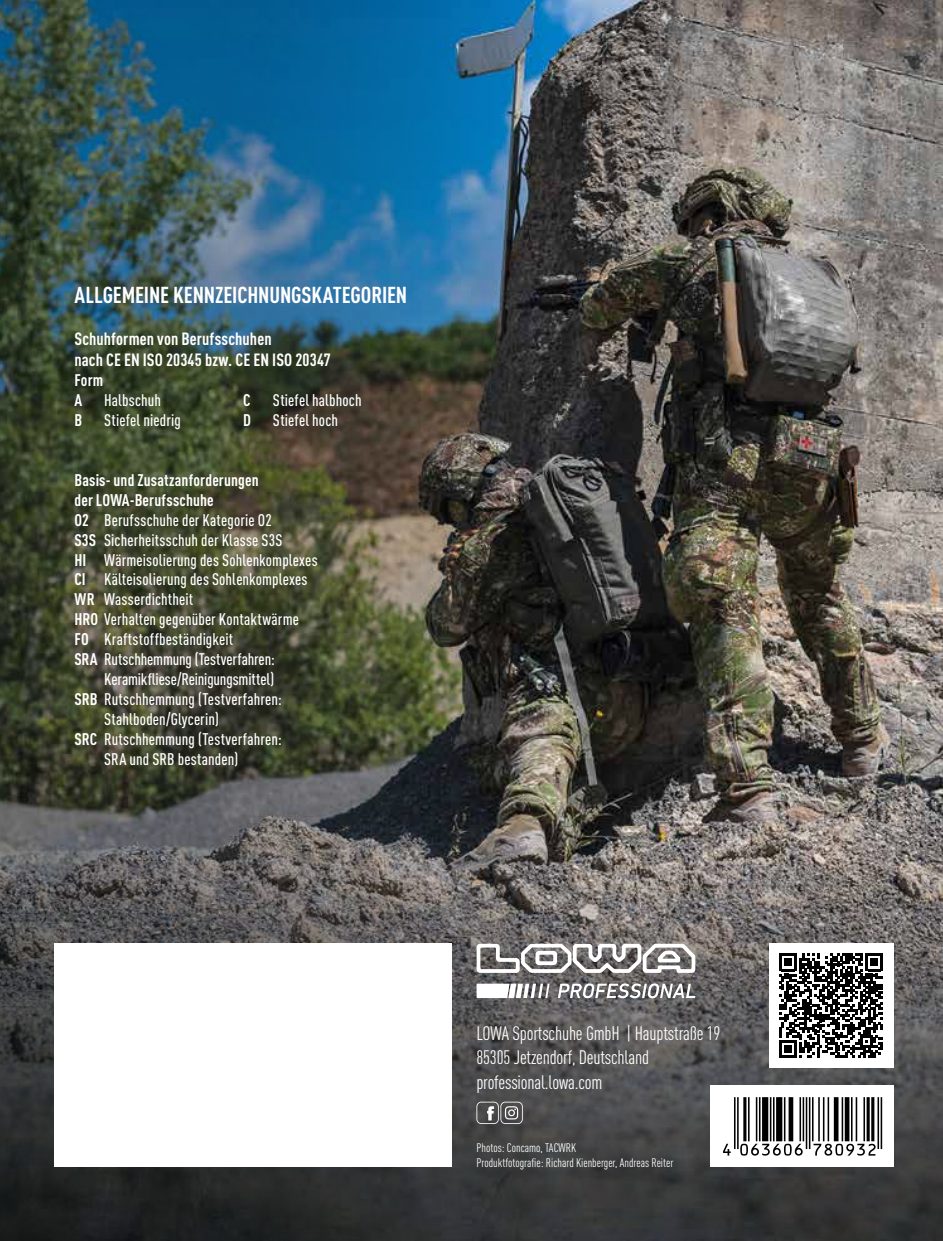
<style>
.page{position:relative;width:943px;height:1241px;background:#fff}
.page>*{position:absolute;margin:0;border:0;box-sizing:border-box;transform-origin:0 0}
.t1{font:700 condensed 22.75px "DIN Pro";letter-spacing:-.005em;color:#fff}
.t2{font:condensed 19.25px/24.5px "DIN Pro";letter-spacing:-.01em;color:#fff}
.t3{font:700 condensed 17.5px/21px "DIN Pro";letter-spacing:.005em;color:#fff}
.t4{font:500 condensed 16.62px "DIN Pro";letter-spacing:.005em;color:#fff}
.t5{font:700 condensed 16.62px/19.9px "DIN Pro";letter-spacing:.01em;color:#fff}
.t6{font:condensed 12.25px/14.7px "DIN Pro";color:#fff}
.s1{font-weight:700}
</style>
<div class="page">
<img style="left:548px;top:0;width:395px;height:843px">
<img style="left:548px;top:843px;width:395px;height:397px">
<img style="left:0;top:0;width:548px;height:1240px">
<svg style="left:476px;top:943px;width:219px;height:29px"></svg>
<svg style="left:476px;top:983px;width:73px;height:14px"></svg>
<svg style="left:558px;top:983px;width:137px;height:15px"></svg>
<div style="left:55px;top:943px;width:396px;height:223px;background:#fff"></div>
<div style="left:769px;top:943px;width:124px;height:124px;background:#fff"></div>
<svg style="left:779px;top:953px;width:104px;height:104px"></svg>
<div style="left:709px;top:1084px;width:184px;height:82px;background:#fff"></div>
<svg style="left:723px;top:1097px;width:159px;height:58px"></svg>
<svg style="left:476px;top:1101px;width:47px;height:22px"></svg>
<h1 class="t1" style="left:75px;top:281px;width:334px">ALLGEMEINE KENNZEICHNUNGSKATEGORIEN</h1>
<p class="t3" style="left:74px;top:328px;width:258px">Schuhformen von Berufsschuhen<br>nach CE EN ISO 20345 bzw. CE EN ISO 20347</p>
<p class="t5" style="left:74px;top:369px;width:30px">Form<br>A</p>
<p class="t4" style="left:104px;top:390px;width:58px">Halbschuh</p>
<p class="t5" style="left:243px;top:389px;width:9px">C</p>
<p class="t4" style="left:273px;top:390px;width:90px">Stiefel halbhoch</p>
<p class="t5" style="left:74px;top:409px;width:9px">B</p>
<p class="t4" style="left:104px;top:410px;width:78px">Stiefel niedrig</p>
<p class="t5" style="left:243px;top:409px;width:9px">D</p>
<p class="t4" style="left:273px;top:410px;width:67px">Stiefel hoch</p>
<p class="t5" style="left:74px;top:469px;width:186px">Basis- und Zusatzanforderungen</p>
<p class="t5" style="left:74px;top:489px;width:141px">der LOWA-Berufsschuhe</p>
<p class="t4" style="left:74px;top:509px;width:199px"><span class="s1">O2</span> Berufsschuhe der Kategorie O2</p>
<p class="t4" style="left:74px;top:529px;width:209px"><span class="s1">S3S</span> Sicherheitsschuh der Klasse S3S</p>
<p class="t4" style="left:74px;top:549px;width:245px"><span class="s1">HI</span> Wärmeisolierung des Sohlenkomplexes</p>
<p class="t4" style="left:74px;top:569px;width:235px"><span class="s1">CI</span> Kälteisolierung des Sohlenkomplexes</p>
<p class="t4" style="left:74px;top:589px;width:120px"><span class="s1">WR</span> Wasserdichtheit</p>
<p class="t4" style="left:74px;top:609px;width:226px"><span class="s1">HRO</span> Verhalten gegenüber Kontaktwärme</p>
<p class="t4" style="left:74px;top:629px;width:160px"><span class="s1">FO</span> Kraftstoffbeständigkeit</p>
<p class="t4" style="left:74px;top:649px;width:202px"><span class="s1">SRA</span> Rutschhemmung (Testverfahren:</p>
<p class="t4" style="left:104px;top:669px;width:171px">Keramikfliese/Reinigungsmittel)</p>
<p class="t4" style="left:74px;top:689px;width:209px"><span class="s1">SRB</span> Rutschhemmung (Testverfahren:</p>
<p class="t4" style="left:104px;top:709px;width:116px">Stahlboden/Glycerin)</p>
<p class="t4" style="left:74px;top:729px;width:209px"><span class="s1">SRC</span> Rutschhemmung (Testverfahren:</p>
<p class="t4" style="left:104px;top:749px;width:135px">SRA und SRB bestanden)</p>
<p class="t2" style="left:476px;top:1020px;width:245px">LOWA Sportschuhe GmbH | Hauptstraße 19<br>85305 Jetzendorf, Deutschland professional.lowa.com</p>
<p class="t6" style="left:476px;top:1140px;width:198px">Photos: Concamo, TACWRK<br>Produktfotografie: Richard Kienberger, Andreas Reiter</p>
</div>
